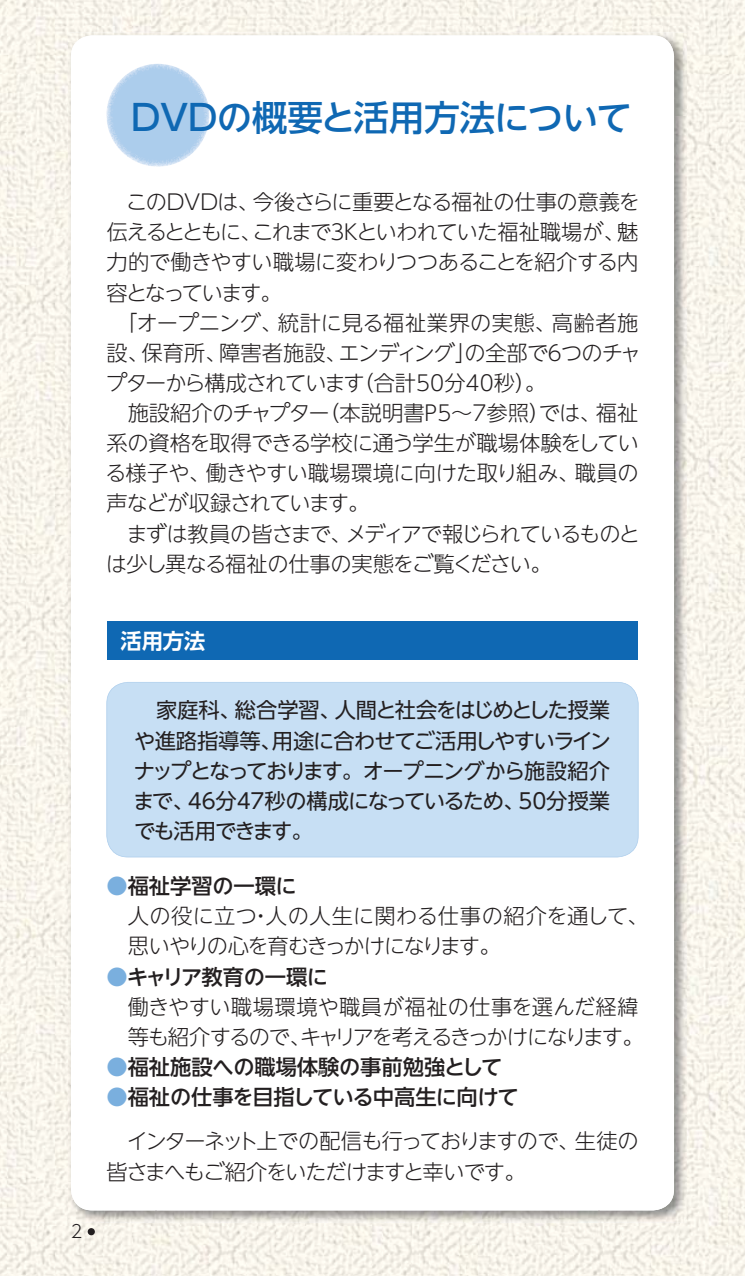
<style>
.page{position:relative;width:745px;height:1276px;background:#fff}
.page>*{position:absolute;margin:0;border:0;box-sizing:border-box;transform-origin:0 0}
.t1{font:35.5px "UD Shin Go NT Pro Medium 90 pv RKSJ H";letter-spacing:-.01em;color:#0f68b3}
.t2{font:21.25px/30px "UD Shin Go NT Pro Light 90 pv RKSJ H";letter-spacing:-.04em;color:#231f20}
.t3{font:21.25px/30px "UD Shin Go NT Pro Regular 90 pv RKSJ H";letter-spacing:-.045em;color:#231f20;text-align:justify}
.t4{font:21.25px/30px "UD Shin Go NT Pro Light 90 pv RKSJ H";letter-spacing:-.07em;color:#231f20}
.t5{font:21.25px "UD Shin Go NT Pro Medium 90 pv RKSJ H";letter-spacing:-.035em;color:#231f20}
.t6{font:21.25px "UD Shin Go NT Pro Medium 90 pv RKSJ H";letter-spacing:-.01em;color:#231f20}
.t7{font:21.25px "UD Shin Go NT Pro Light 90 pv RKSJ H";letter-spacing:-.095em;color:#231f20}
.t8{font:21.25px "UD Shin Go NT Pro Light 90 pv RKSJ H";color:#231f20}
.t9{font:21.25px "UD Shin Go NT Pro Light 90 pv RKSJ H";letter-spacing:-.015em;color:#231f20}
.t10{font:21.25px "UD Shin Go NT Pro Light 90 pv RKSJ H";letter-spacing:-.06em;color:#231f20}
.t11{font:21.25px "UD Shin Go NT Pro Light 90 pv RKSJ H";letter-spacing:-.02em;color:#231f20}
.t12{font:21.25px "UD Shin Go NT Pro Light 90 pv RKSJ H";letter-spacing:.01em;color:#231f20}
.t13{font:21.25px "UD Shin Go NT Pro Light 90 pv RKSJ H";letter-spacing:-.065em;color:#231f20}
.t14{font:21.25px "UD Shin Go NT Pro Light 90 pv RKSJ H";letter-spacing:-.11em;color:#231f20}
.t15{font:21.25px "UD Shin Go NT Pro De Bold 90 pv RKSJ H";color:#fff}
.t16{font:17.75px "UD Shin Go NT Pro Light 90 pv RKSJ H";color:#231f20}
.s1{color:#7aafde}
</style>
<div class="page">
<img style="left:0;top:0;width:744px;height:1275px">
<svg style="left:88px;top:1228px;width:7px;height:7px"></svg>
<img style="left:68px;top:33px;width:618px;height:84px">
<img style="left:68px;top:117px;width:88px;height:1105px">
<img style="left:599px;top:117px;width:87px;height:1105px">
<img style="left:156px;top:1210px;width:443px;height:12px">
<div style="left:71px;top:35px;width:602px;height:1175px;background:#fff;border-radius:21px"></div>
<img style="left:106px;top:64px;width:103px;height:103px;border-radius:50%">
<div style="left:106px;top:682px;width:532px;height:175px;background:#c7dff4"></div>
<div style="left:107px;top:621px;width:530px;height:39px;background:#0f68b3"></div>
<h1 class="t1" style="left:131px;top:104px;width:502px">DVDの概要と活用方法について</h1>
<p class="t9" style="left:106px;top:194px;width:534px">　このDVDは、今後さらに重要となる福祉の仕事の意義を</p>
<p class="t7" style="left:106px;top:224px;width:533px">伝えるとともに、これまで３Ｋといわれていた福祉職場が、魅</p>
<p class="t2" style="left:106px;top:250px;width:533px">力的で働きやすい職場に変わりつつあることを紹介する内</p>
<p class="t14" style="left:106px;top:284px;width:177px">容となっています。</p>
<p class="t12" style="left:116px;top:315px;width:523px">「オープニング、統計に見る福祉業界の実態、高齢者施</p>
<p class="t2" style="left:106px;top:341px;width:535px">設、保育所、障害者施設、エンディング」の全部で６つのチャ</p>
<p class="t2" style="left:106px;top:371px;width:441px">プターから構成されています（合計50分40秒）。</p>
<p class="t8" style="left:106px;top:405px;width:533px">　施設紹介のチャプター（本説明書P5～7参照）では、福祉</p>
<p class="t2" style="left:106px;top:431px;width:533px">系の資格を取得できる学校に通う学生が職場体験をしてい</p>
<p class="t11" style="left:105px;top:465px;width:535px">る様子や、働きやすい職場環境に向けた取り組み、職員の</p>
<p class="t13" style="left:106px;top:495px;width:264px">声などが収録されています。</p>
<p class="t10" style="left:106px;top:525px;width:535px">　まずは教員の皆さまで、メディアで報じられているものと</p>
<p class="t2" style="left:106px;top:551px;width:447px">は少し異なる福祉の仕事の実態をご覧ください。</p>
<p class="t15" style="left:120px;top:633px;width:87px">活用方法</p>
<p class="t3" style="left:133px;top:698px;width:479px">　家庭科、総合学習、人間と社会をはじめとした授業や進路指導等、用途に合わせてご活用しやすいラインナップとなっております。オープニングから施設紹介まで、46分47秒の構成になっているため、50分授業でも活用できます。</p>
<p class="t6" style="left:106px;top:878px;width:192px"><span class="s1">●</span>福祉学習の一環に</p>
<p class="t2" style="left:128px;top:904px;width:522px;text-indent:-21px">　 人の役に立つ・人の人生に関わる仕事の紹介を通して、思いやりの心を育むきっかけになります。</p>
<p class="t5" style="left:106px;top:968px;width:223px"><span class="s1">●</span>キャリア教育の一環に</p>
<p class="t2" style="left:106px;top:994px;width:538px;text-align:right">　 働きやすい職場環境や職員が福祉の仕事を選んだ経緯等も紹介するので、キャリアを考えるきっかけになります。</p>
<p class="t6" style="left:106px;top:1059px;width:397px"><span class="s1">●</span>福祉施設への職場体験の事前勉強として</p>
<p class="t5" style="left:106px;top:1089px;width:413px"><span class="s1">●</span>福祉の仕事を目指している中高生に向けて</p>
<p class="t4" style="left:106px;top:1129px;width:533px">　インターネット上での配信も行っておりますので、生徒の皆さまへもご紹介をいただけますと幸いです。</p>
<p class="t16" style="left:71px;top:1225px;width:31px">2 ・</p>
</div>
